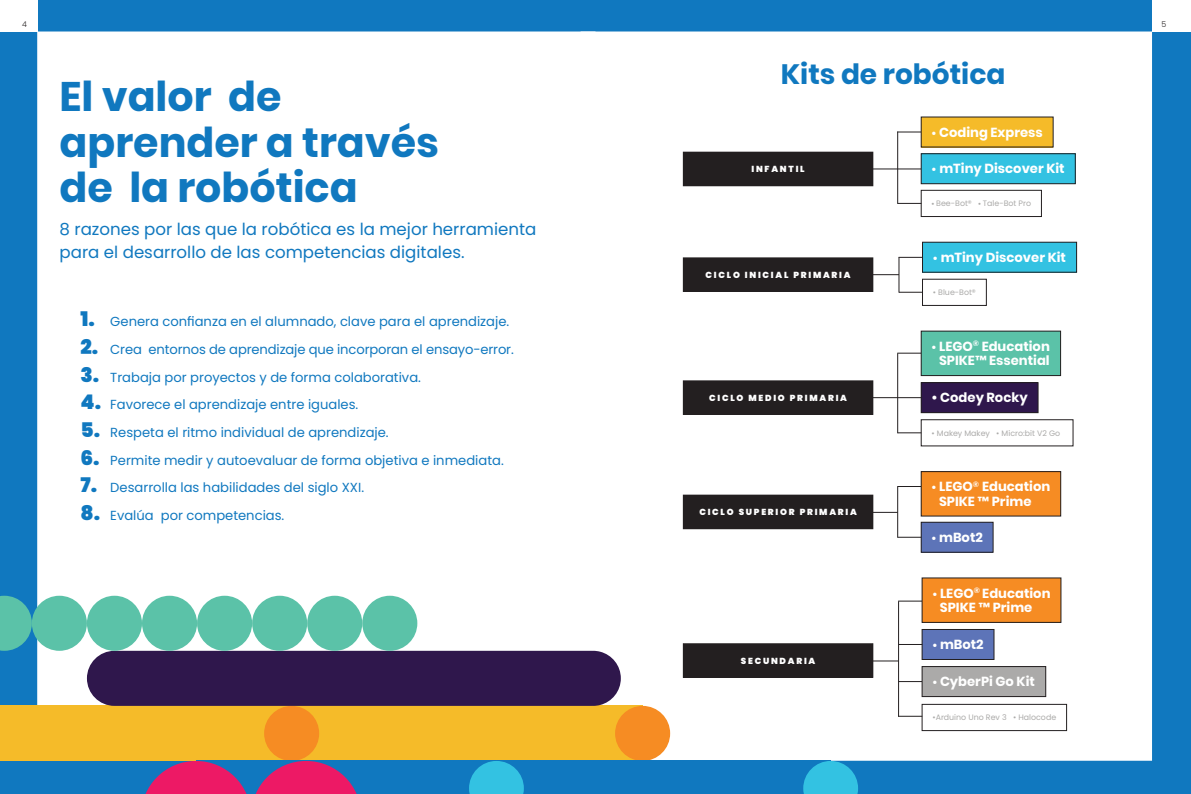
<style>
.page{position:relative;width:1191px;height:794px;background:#1078bf}
.page>*{position:absolute;margin:0;border:0;box-sizing:border-box;transform-origin:0 0}
.t1{font:700 41.12px/45.2px "Poppins";color:#1078bf}
.t2{font:700 28px "Poppins";color:#1078bf}
.t3{font:16.62px/22.8px "Poppins";color:#1078bf}
.t4{font:13.12px "Poppins";color:#1078bf}
.t5{font:700 13.12px/14.4px "Poppins";color:#fff}
.t6{font:900 8.75px "Poppins";letter-spacing:.2em;color:#fff}
.t7{font:7.88px "Poppins";color:#abaaa9}
.t8{font:300 7.88px "Poppins";color:#231f20}
.s1{font-weight:900;font-size:20.12px}
.s2{font-family:"Arboria";font-weight:400}
.s3{font-family:"Arboria"}
</style>
<div class="page">
<div style="left:580px;top:31px;width:572px;height:729px;background:#fff;border:2px solid #fff"></div>
<div style="left:37px;top:31px;width:558px;height:729px;background:#fff;border:2px solid #fff"></div>
<svg style="left:898px;top:203px;width:22px;height:1px"></svg>
<hr style="left:849px;top:168px;width:79px;height:1px;background:#231f20">
<svg style="left:898px;top:132px;width:22px;height:1px"></svg>
<div style="left:683px;top:152px;width:190px;height:34px;background:#231f20"></div>
<div style="left:921px;top:117px;width:132px;height:30px;background:#f5bb29"></div>
<div style="left:921px;top:154px;width:154px;height:30px;background:#33c2e2"></div>
<div style="left:920px;top:153px;width:155px;height:31px;border:1px solid #231f20"></div>
<div style="left:920px;top:190px;width:121px;height:27px;border:1px solid #231f20"></div>
<hr style="left:897px;top:132px;width:1px;height:72px;background:#231f20">
<svg style="left:899px;top:257px;width:23px;height:1px"></svg>
<hr style="left:779px;top:274px;width:120px;height:1px;background:#231f20">
<div style="left:922px;top:242px;width:154px;height:30px;background:#33c2e2"></div>
<div style="left:922px;top:242px;width:155px;height:31px;border:1px solid #231f20"></div>
<div style="left:922px;top:279px;width:64px;height:27px;border:1px solid #231f20"></div>
<hr style="left:898px;top:257px;width:1px;height:36px;background:#231f20">
<svg style="left:899px;top:292px;width:23px;height:1px"></svg>
<div style="left:683px;top:258px;width:190px;height:33px;background:#231f20"></div>
<div style="left:683px;top:257px;width:190px;height:35px;border:1px solid #231f20"></div>
<svg style="left:898px;top:353px;width:22px;height:1px"></svg>
<div style="left:921px;top:383px;width:117px;height:30px;background:#2f174c"></div>
<div style="left:920px;top:382px;width:118px;height:31px;border:1px solid #231f20"></div>
<div style="left:921px;top:331px;width:139px;height:44px;background:#5bc2a8"></div>
<div style="left:920px;top:331px;width:141px;height:45px;border:1px solid #231f20"></div>
<div style="left:920px;top:419px;width:153px;height:27px;border:1px solid #231f20"></div>
<hr style="left:897px;top:353px;width:1px;height:80px;background:#231f20">
<hr style="left:762px;top:397px;width:159px;height:1px;background:#231f20">
<svg style="left:897px;top:432px;width:24px;height:1px"></svg>
<div style="left:683px;top:381px;width:190px;height:33px;background:#231f20"></div>
<div style="left:683px;top:380px;width:190px;height:35px;border:1px solid #231f20"></div>
<svg style="left:897px;top:486px;width:23px;height:1px"></svg>
<div style="left:921px;top:522px;width:72px;height:30px;background:#5d74b8"></div>
<div style="left:920px;top:522px;width:73px;height:30px;border:1px solid #231f20"></div>
<div style="left:921px;top:471px;width:139px;height:45px;background:#f68c23"></div>
<div style="left:920px;top:471px;width:141px;height:45px;border:1px solid #231f20"></div>
<hr style="left:897px;top:487px;width:1px;height:50px;background:#231f20">
<svg style="left:897px;top:537px;width:24px;height:1px"></svg>
<div style="left:683px;top:495px;width:190px;height:34px;background:#231f20"></div>
<hr style="left:862px;top:512px;width:35px;height:1px;background:#231f20">
<svg style="left:898px;top:600px;width:23px;height:1px"></svg>
<div style="left:922px;top:629px;width:72px;height:30px;background:#5d74b8"></div>
<div style="left:921px;top:629px;width:73px;height:31px;border:1px solid #231f20"></div>
<div style="left:922px;top:578px;width:139px;height:44px;background:#f68c23"></div>
<div style="left:921px;top:577px;width:140px;height:46px;border:1px solid #231f20"></div>
<hr style="left:898px;top:601px;width:1px;height:115px;background:#231f20">
<svg style="left:899px;top:644px;width:23px;height:1px"></svg>
<svg style="left:899px;top:681px;width:22px;height:1px"></svg>
<div style="left:922px;top:666px;width:123px;height:30px;background:#abaaa9"></div>
<div style="left:921px;top:666px;width:125px;height:31px;border:1px solid #231f20"></div>
<div style="left:921px;top:704px;width:146px;height:27px;border:1px solid #231f20"></div>
<svg style="left:898px;top:716px;width:24px;height:1px"></svg>
<div style="left:683px;top:644px;width:190px;height:33px;background:#231f20"></div>
<div style="left:683px;top:643px;width:190px;height:34px;border:1px solid #231f20"></div>
<hr style="left:834px;top:660px;width:64px;height:1px;background:#231f20">
<div style="left:0;top:706px;width:642px;height:55px;background:#f5bb29"></div>
<div style="left:615px;top:706px;width:55px;height:55px;background:#f68c23;border-radius:50%"></div>
<div style="left:264px;top:706px;width:55px;height:55px;background:#f68c23;border-radius:50%"></div>
<div style="left:87px;top:651px;width:534px;height:55px;background:#2f174c"></div>
<div style="left:362px;top:596px;width:55px;height:55px;background:#5bc2a8;border-radius:50%"></div>
<div style="left:307px;top:596px;width:55px;height:55px;background:#5bc2a8;border-radius:50%"></div>
<div style="left:252px;top:596px;width:55px;height:55px;background:#5bc2a8;border-radius:50%"></div>
<div style="left:197px;top:596px;width:55px;height:55px;background:#5bc2a8;border-radius:50%"></div>
<div style="left:142px;top:596px;width:55px;height:55px;background:#5bc2a8;border-radius:50%"></div>
<div style="left:87px;top:596px;width:55px;height:55px;background:#5bc2a8;border-radius:50%"></div>
<div style="left:32px;top:596px;width:55px;height:55px;background:#5bc2a8;border-radius:50%"></div>
<svg style="left:0;top:596px;width:32px;height:55px"></svg>
<svg style="left:803px;top:761px;width:55px;height:33px"></svg>
<svg style="left:469px;top:761px;width:55px;height:33px"></svg>
<svg style="left:145px;top:761px;width:212px;height:33px"></svg>
<div style="left:1152px;top:0;width:39px;height:32px;background:#fff"></div>
<div style="left:0;top:0;width:37px;height:32px;background:#fff"></div>
<p class="t8" style="left:22px;top:20px;width:6px">4</p>
<p class="t8" style="left:1161px;top:20px;width:6px">5</p>
<h1 class="t1" style="left:60px;top:75px;width:381px">El valor de aprender a través de la robótica</h1>
<p class="t3" style="left:60px;top:218px;width:478px">8 razones por las que la robótica es la mejor herramienta para el desarrollo de las competencias digitales.</p>
<p class="t4" style="left:81px;top:314px;width:430px"><span class="s1">1.</span> Genera confianza en el alumnado, clave para el aprendizaje.</p>
<p class="t4" style="left:81px;top:341px;width:435px"><span class="s1">2.</span> Crea entornos de aprendizaje que incorporan el ensayo-error.</p>
<p class="t4" style="left:81px;top:369px;width:342px"><span class="s1">3.</span> Trabaja por proyectos y de forma colaborativa.</p>
<p class="t4" style="left:81px;top:397px;width:279px"><span class="s1">4.</span> Favorece el aprendizaje entre iguales.</p>
<p class="t4" style="left:81px;top:425px;width:310px"><span class="s1">5.</span> Respeta el ritmo individual de aprendizaje.</p>
<p class="t4" style="left:81px;top:452px;width:425px"><span class="s1">6.</span> Permite medir y autoevaluar de forma objetiva e inmediata.</p>
<p class="t4" style="left:81px;top:480px;width:285px"><span class="s1">7.</span> Desarrolla las habilidades del siglo XXI.</p>
<p class="t4" style="left:81px;top:508px;width:205px"><span class="s1">8.</span> Evalúa por competencias.</p>
<h2 class="t2" style="left:781px;top:58px;width:226px">Kits de robótica</h2>
<p class="t6" style="left:751px;top:164px;width:55px">INFANTIL</p>
<p class="t6" style="left:705px;top:270px;width:146px">CICLO INICIAL PRIMARIA</p>
<p class="t6" style="left:709px;top:392px;width:139px">CICLO MEDIO PRIMARIA</p>
<p class="t6" style="left:699px;top:507px;width:159px">CICLO SUPERIOR PRIMARIA</p>
<p class="t6" style="left:741px;top:655px;width:76px">SECUNDARIA</p>
<p class="t5" style="left:931px;top:125px;width:113px"><span class="s2">•</span> Coding Express</p>
<p class="t5" style="left:931px;top:162px;width:135px"><span class="s2">•</span> mTiny Discover Kit</p>
<p class="t7" style="left:931px;top:199px;width:101px"><span class="s3">•</span> Bee-Bot® <span class="s3">•</span> Tale-Bot Pro</p>
<p class="t5" style="left:933px;top:250px;width:135px"><span class="s2">•</span> mTiny Discover Kit</p>
<p class="t7" style="left:933px;top:288px;width:45px">• Blue-Bot®</p>
<p class="t5" style="left:931px;top:339px;width:120px;text-align:center"><span class="s2">•</span> LEGO<sup>®</sup> Education<br>SPIKE™ Essential</p>
<p class="t5" style="left:931px;top:390px;width:98px">• Codey Rocky</p>
<p class="t7" style="left:931px;top:428px;width:130px">• Makey Makey • Micro:bit V2 Go</p>
<p class="t5" style="left:939px;top:479px;width:113px;text-indent:-7px"><span class="s2">•</span> LEGO<sup>®</sup> Education<br>SPIKE ™ Prime</p>
<p class="t5" style="left:931px;top:530px;width:53px"><span class="s2">•</span> mBot2</p>
<p class="t5" style="left:940px;top:586px;width:112px;text-indent:-7px"><span class="s2">•</span> LEGO<sup>®</sup> Education<br>SPIKE ™ Prime</p>
<p class="t5" style="left:932px;top:637px;width:53px"><span class="s2">•</span> mBot2</p>
<p class="t5" style="left:932px;top:674px;width:104px"><span class="s2">•</span> CyberPi Go Kit</p>
<p class="t7" style="left:932px;top:713px;width:125px">•Arduino Uno Rev 3 • Halocode</p>
</div>
